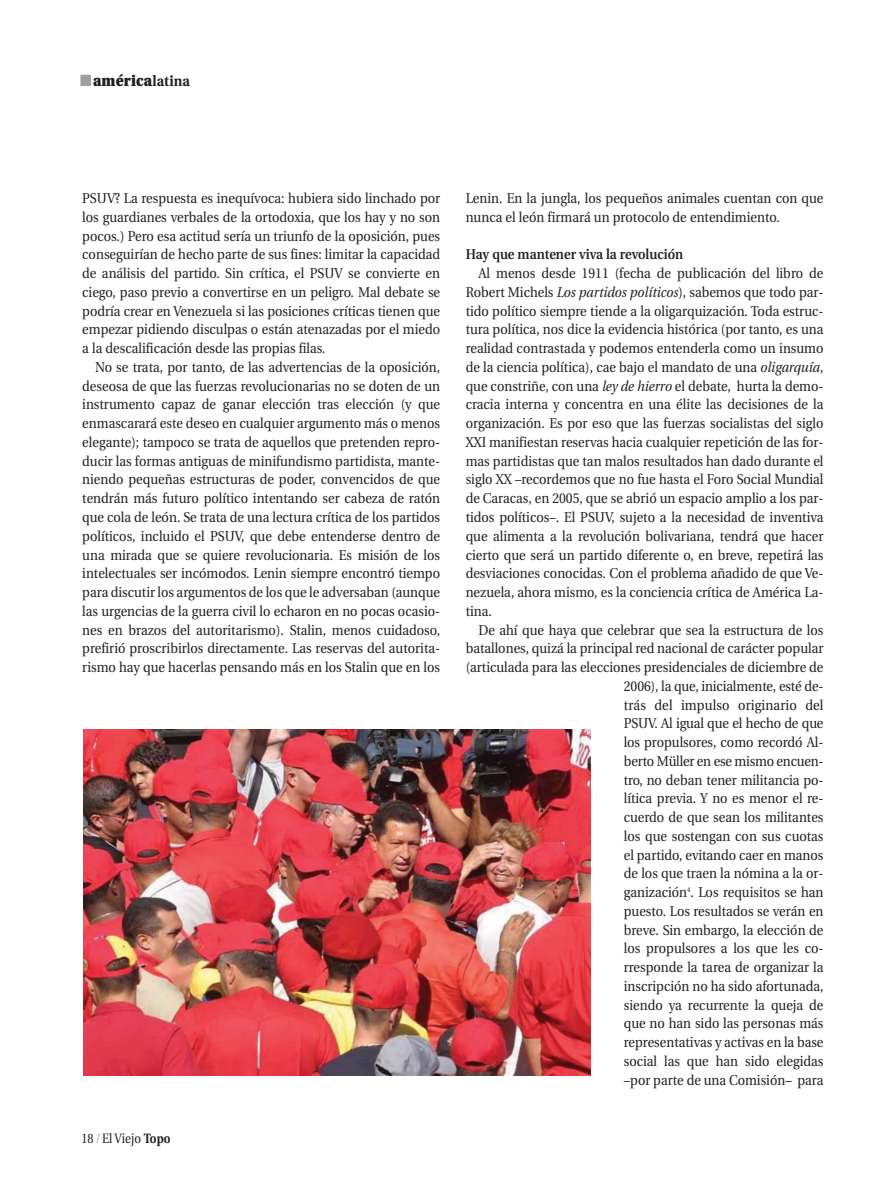
<style>
.page{position:relative;width:893px;height:1191px;background:#fff}
.page>*{position:absolute;margin:0;border:0;box-sizing:border-box;transform-origin:0 0}
.t1{font:900 15px "Utopia";letter-spacing:.01em;color:#231f20;scale:.9 1}
.t2{font:14.25px/18.8px "Utopia";color:#231f20;text-align:justify;scale:.9 1}
.t3{font:600 14.25px "Utopia";color:#231f20;scale:.9 1}
.t4{font:13.5px "Utopia";color:#231f20;scale:.85 1}
.s1{font-weight:700}
.s2{color:#9d9fa1}
.s3{font-style:italic}
</style>
<div class="page">
<img style="left:80px;top:74px;width:511px;height:1002px">
<p class="t1" style="left:93px;top:75px;width:109px">américa<span class="s1">latina</span></p>
<p class="t2" style="left:82px;top:190px;width:399px">PSUV? La respuesta es inequívoca: hubiera sido linchado por los guardianes verbales de la ortodoxia, que los hay y no son pocos.) Pero esa actitud sería un triunfo de la oposición, pues conseguirían de hecho parte de sus fines: limitar la capacidad de análisis del partido. Sin crítica, el PSUV se convierte en ciego, paso previo a convertirse en un peligro. Mal debate se podría crear en Venezuela si las posiciones críticas tienen que empezar pidiendo disculpas o están atenazadas por el miedo a la descalificación desde las propias filas.</p>
<p class="t2" style="left:82px;top:359px;width:399px;text-indent:13px">No se trata, por tanto, de las advertencias de la oposición, deseosa de que las fuerzas revolucionarias no se doten de un instrumento capaz de ganar elección tras elección (y que enmascarará este deseo en cualquier argumento más o menos elegante); tampoco se trata de aquellos que pretenden repro&shy;ducir las formas antiguas de minifundismo partidista, mante&shy;niendo pequeñas estructuras de poder, convencidos de que tendrán más futuro político intentando ser cabeza de ratón que cola de león. Se trata de una lectura crítica de los partidos políticos, incluido el PSUV, que debe entenderse dentro de una mirada que se quiere revolucionaria. Es misión de los intelectuales ser incómodos. Lenin siempre encontró tiempo para discutir los argumentos de los que le adversaban (aunque las urgencias de la guerra civil lo echaron en no pocas ocasio&shy;nes en brazos del autoritarismo). Stalin, menos cuidadoso, prefirió proscribirlos directamente. Las reservas del autorita&shy;rismo hay que hacerlas pensando más en los Stalin que en los</p>
<p class="t4" style="left:82px;top:1133px;width:106px">18 <span class="s2">/</span>El Viejo <span class="s1">Topo</span></p>
<p class="t2" style="left:466px;top:190px;width:399px">Lenin. En la jungla, los pequeños animales cuentan con que nunca el león firmará un protocolo de entendimiento.</p>
<p class="t3" style="left:466px;top:249px;width:243px">Hay que mantener viva la revolución</p>
<p class="t2" style="left:466px;top:265px;width:399px;text-indent:13px">Al menos desde 1911 (fecha de publicación del libro de Robert Michels <span class="s3">Los partidos políticos</span>), sabemos que todo par&shy;tido político siempre tiende a la oligarquización. Toda estruc&shy;tura política, nos dice la evidencia histórica (por tanto, es una realidad contrastada y podemos entenderla como un insumo de la ciencia política), cae bajo el mandato de una <span class="s3">oligarquía</span>, que constriñe, con una <span class="s3">ley de hierro</span> el debate, hurta la demo&shy;cracia interna y concentra en una élite las decisiones de la organización. Es por eso que las fuerzas socialistas del siglo XXI manifiestan reservas hacia cualquier repetición de las for&shy;mas partidistas que tan malos resultados han dado durante el siglo XX –recordemos que no fue hasta el Foro Social Mundial de Caracas, en 2005, que se abrió un espacio amplio a los par&shy;tidos políticos–. El PSUV, sujeto a la necesidad de inventiva que alimenta a la revolución bolivariana, tendrá que hacer cierto que será un partido diferente o, en breve, repetirá las desviaciones conocidas. Con el problema añadido de que Ve&shy;nezuela, ahora mismo, es la conciencia crítica de América La&shy;tina.</p>
<p class="t2" style="left:466px;top:621px;width:399px;text-align:right">De ahí que haya que celebrar que sea la estructura de los batallones, quizá la principal red nacional de carácter popular (articulada para las elecciones presidenciales de diciembre de 2006), la que, inicialmente, esté de-<br>trás del impulso originario del<br>PSUV. Al igual que el hecho de que<br>los propulsores, como recordó Al-<br>berto Müller en ese mismo encuen-<br>tro, no deban tener militancia po-<br>lítica previa. Y no es menor el re-<br>cuerdo de que sean los militantes<br>los que sostengan con sus cuotas<br>el partido, evitando caer en manos<br>de los que traen la nómina a la or-<br>ganización<sup>4</sup>. Los requisitos se han<br>puesto. Los resultados se verán en<br>breve. Sin embargo, la elección de<br>los propulsores a los que les co-<br>rresponde la tarea de organizar la<br>inscripción no ha sido afortunada,<br>siendo ya recurrente la queja de<br>que no han sido las personas más<br>representativas y activas en la base<br>social las que han sido elegidas<br>–por parte de una Comisión– para</p>
</div>
